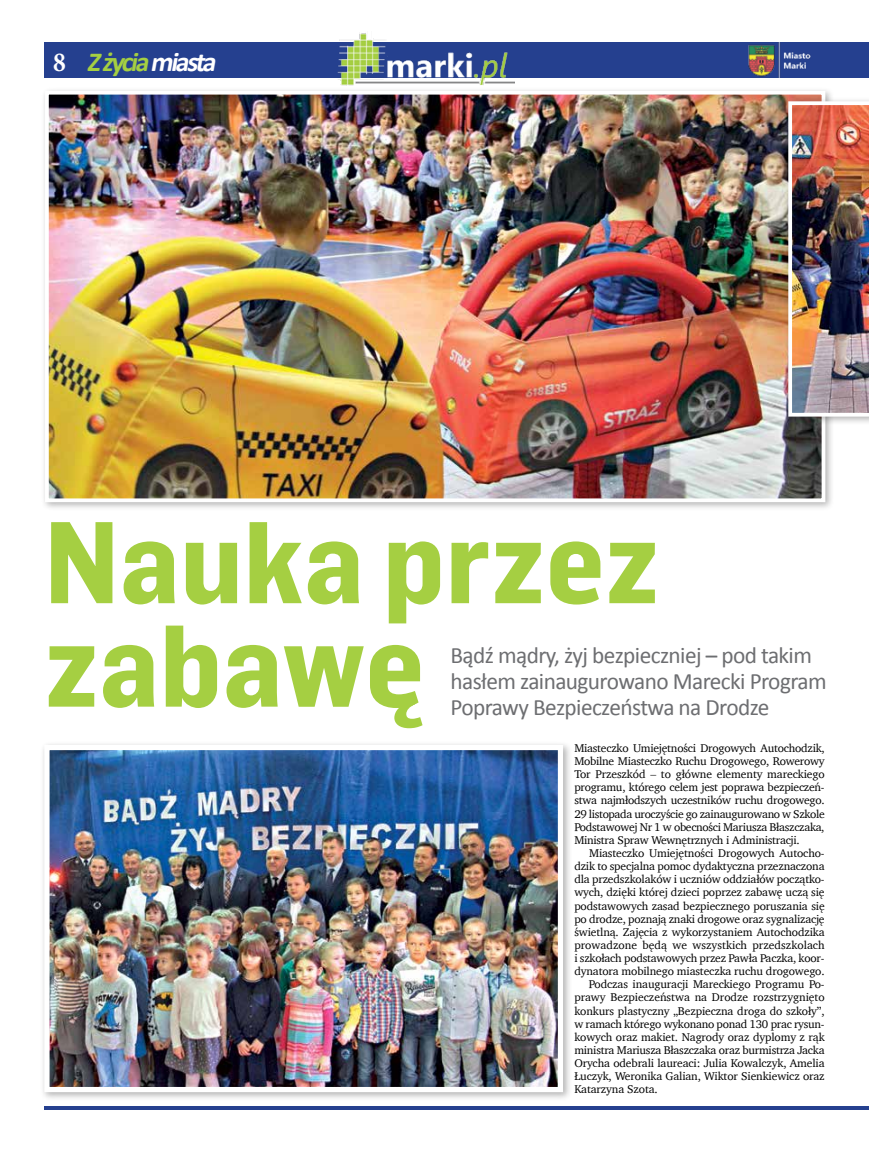
<style>
.page{position:relative;width:869px;height:1149px;background:#fff}
.page>*{position:absolute;margin:0;border:0;box-sizing:border-box;transform-origin:0 0}
.t1{font:700 113.62px/103.4px "Flama Table Pl";color:#a5cf42}
.t2{font:italic 700 27.5px "Calibri";color:#a5cf42}
.t3{font:23.5px/26.2px "Calibri";letter-spacing:-.025em;color:#6d6e71}
.t4{font:11.5px/13.1px "Charter";letter-spacing:-.01em;color:#000;text-align:justify}
.s1{font-family:"Minion Pro";font-style:normal;font-stretch:condensed;color:#fff}
.s2{color:#fff}
</style>
<div class="page">
<div style="left:44px;top:43px;width:824px;height:35px;background:#25408f"></div>
<hr style="left:44px;top:1106px;width:824px;height:3px;background:#25408f">
<img style="left:748px;top:43px;width:63px;height:35px">
<img style="left:337px;top:33px;width:177px;height:53px">
<div style="left:40px;top:740px;width:532px;height:360px;background:#000;opacity:.3"></div>
<img style="left:50px;top:750px;width:507px;height:335px">
<div style="left:44px;top:744px;width:519px;height:347px;border:5px solid #fff"></div>
<div style="left:41px;top:86px;width:793px;height:425px;background:#000;opacity:.3"></div>
<img style="left:50px;top:96px;width:770px;height:401px">
<div style="left:45px;top:91px;width:780px;height:411px;border:4px solid #fff"></div>
<div style="left:783px;top:97px;width:85px;height:328px;background:#000;opacity:.3"></div>
<img style="left:788px;top:101px;width:80px;height:315px">
<h2 class="t2" style="left:53px;top:44px;width:169px"><span class="s1">8</span> Zżycia<span class="s2">miasta</span></h2>
<h1 class="t1" style="left:44px;top:510px;width:616px">Nauka przez zabawę</h1>
<h3 class="t3" style="left:450px;top:640px;width:377px">Bądź mądry, żyj bezpieczniej – pod takim hasłem zainaugurowano Marecki Program<br>Poprawy Bezpieczeństwa na Drodze</h3>
<p class="t4" style="left:574px;top:741px;width:252px">Miasteczko Umiejętności Drogowych Autochodzik, Mobilne Miasteczko Ruchu Drogowego, Rowerowy Tor Przeszkód – to główne elementy mareckiego programu, którego celem jest poprawa bezpieczeń&shy;stwa najmłodszych uczestników ruchu drogowego.<br>29 listopada uroczyście go zainaugurowano w Szkole Podstawowej Nr 1 w obecności Mariusza Błaszczaka, Ministra Spraw Wewnętrznych i Administracji.</p>
<p class="t4" style="left:588px;top:846px;width:237px">Miasteczko Umiejętności Drogowych Autocho-</p>
<p class="t4" style="left:574px;top:859px;width:251px">dzik to specjalna pomoc dydaktyczna przeznaczona</p>
<p class="t4" style="left:574px;top:872px;width:252px">dla przedszkolaków i uczniów oddziałów początko-</p>
<p class="t4" style="left:574px;top:885px;width:252px">wych, dzięki której dzieci poprzez zabawę uczą się</p>
<p class="t4" style="left:574px;top:898px;width:252px">podstawowych zasad bezpiecznego poruszania się</p>
<p class="t4" style="left:574px;top:911px;width:252px">po drodze, poznają znaki drogowe oraz sygnalizację</p>
<p class="t4" style="left:574px;top:924px;width:252px">świetlną. Zajęcia z wykorzystaniem Autochodzika</p>
<p class="t4" style="left:574px;top:937px;width:252px">prowadzone będą we wszystkich przedszkolach</p>
<p class="t4" style="left:574px;top:951px;width:252px">i szkołach podstawowych przez Pawła Paczka, koor-</p>
<p class="t4" style="left:574px;top:964px;width:252px">dynatora mobilnego miasteczka ruchu drogowego.</p>
<p class="t4" style="left:588px;top:977px;width:237px">Podczas inauguracji Mareckiego Programu Po-</p>
<p class="t4" style="left:574px;top:990px;width:252px">prawy Bezpieczeństwa na Drodze rozstrzygnięto</p>
<p class="t4" style="left:574px;top:1003px;width:252px">konkurs plastyczny „Bezpieczna droga do szkoły”,</p>
<p class="t4" style="left:574px;top:1016px;width:252px">w ramach którego wykonano ponad 130 prac rysun-</p>
<p class="t4" style="left:574px;top:1029px;width:252px">kowych oraz makiet. Nagrody oraz dyplomy z rąk</p>
<p class="t4" style="left:574px;top:1042px;width:252px">ministra Mariusza Błaszczaka oraz burmistrza Jacka</p>
<p class="t4" style="left:574px;top:1056px;width:252px">Orycha odebrali laureaci: Julia Kowalczyk, Amelia</p>
<p class="t4" style="left:574px;top:1069px;width:252px">Łuczyk, Weronika Galian, Wiktor Sienkiewicz oraz</p>
<p class="t4" style="left:574px;top:1082px;width:85px">Katarzyna Szota.</p>
</div>
